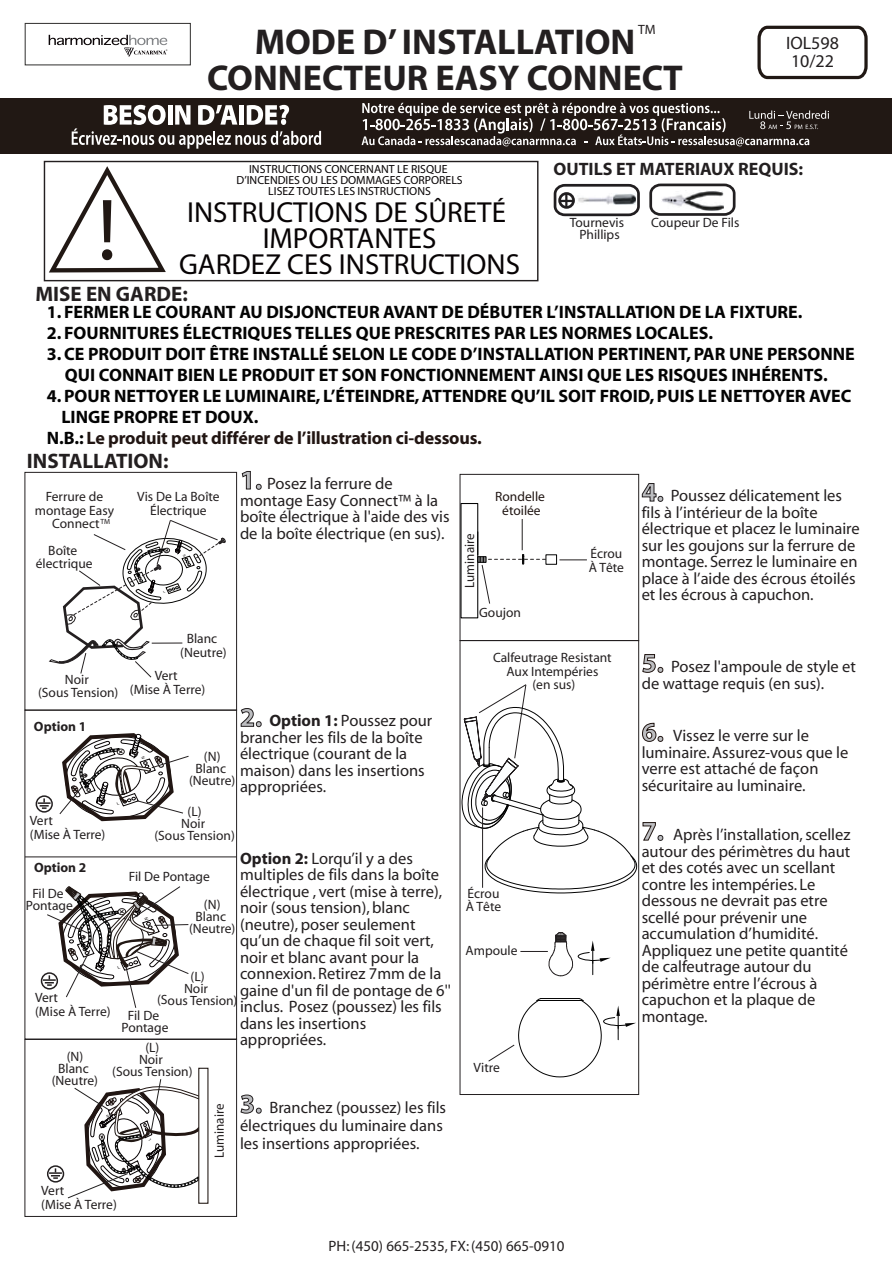
<style>
.page{position:relative;width:893px;height:1263px;background:#fff}
.page>*{position:absolute;margin:0;border:0;box-sizing:border-box;transform-origin:0 0}
.t1{font:87.6px "Myriad";color:#211814}
.t2{font:700 36px/36px "Myriad";color:#231f20;text-align:center}
.t3{font:29.1px/26.2px "Myriad";color:#070304;text-align:center}
.t4{font:700 21px "Myriad";color:#231f20}
.t5{font:700 18px/21px "Myriad";color:#030303;text-align:center}
.t6{font:700 18px "Myriad";letter-spacing:-.01em;color:#211512}
.t7{font:700 18px "Myriad";color:#231f20}
.t8{font:18px/18px "Myriad";color:#231f20}
.t9{font:16.5px/16.5px "Myriad";color:#231f20}
.t10{font:15px "Myriad";color:#231f20}
.t11{font:13.5px/12px "Myriad";color:#231f20;text-align:center}
.t12{font:13.5px "Myriad";color:#231f20;scale:.96 1}
.t13{font:13.5px/12px "Myriad";color:#211e20;text-align:center}
.t14{font:13.5px/13.5px "Myriad";color:#211613;text-align:center}
.t15{font:700 13.5px "Myriad";color:#231f20}
.t16{font:13.5px "Myriad";color:#221f21}
.t17{font:11.7px/11.1px "Myriad";color:#070304;text-align:center}
.s1{color:#030303}
.s2{font-weight:700;font-size:27px;color:#bcbdc0}
.s3{font-weight:700}
.s4{font-weight:700;font-size:27px;color:#bdbec1}
</style>
<div class="page">
<svg style="left:757px;top:25px;width:111px;height:55px"></svg>
<svg style="left:641px;top:483px;width:22px;height:19px"></svg>
<svg style="left:642px;top:654px;width:21px;height:19px"></svg>
<svg style="left:241px;top:471px;width:21px;height:19px"></svg>
<svg style="left:240px;top:708px;width:22px;height:19px"></svg>
<svg style="left:240px;top:1094px;width:22px;height:20px"></svg>
<div style="left:36px;top:795px;width:17px;height:18px;border:2px solid #231f20;border-radius:50%"></div>
<svg style="left:38px;top:798px;width:13px;height:11px"></svg>
<div style="left:47px;top:1165px;width:17px;height:17px;border:2px solid #231f20;border-radius:50%"></div>
<div style="left:41px;top:972px;width:17px;height:17px;border:2px solid #231f20;border-radius:50%"></div>
<div style="left:25px;top:472px;width:212px;height:238px;border:1px solid #231f20"></div>
<div style="left:25px;top:710px;width:212px;height:329px;border:1px solid #231f20"></div>
<div style="left:25px;top:1039px;width:212px;height:177px;border:1px solid #231f20"></div>
<hr style="left:25px;top:857px;width:212px;height:1px;background:#231f20">
<div style="left:460px;top:474px;width:179px;height:167px;border:1px solid #231f20"></div>
<hr style="left:522px;top:519px;width:1px;height:31px;background:#231f20">
<svg style="left:477px;top:532px;width:69px;height:72px"></svg>
<svg style="left:559px;top:559px;width:28px;height:1px"></svg>
<svg style="left:49px;top:166px;width:117px;height:107px"></svg>
<div style="left:44px;top:161px;width:494px;height:120px;border:1px solid #231f20"></div>
<svg style="left:553px;top:183px;width:87px;height:34px"></svg>
<svg style="left:649px;top:183px;width:87px;height:33px"></svg>
<div style="left:0;top:98px;width:892px;height:55px;background:#211814"></div>
<svg style="left:72px;top:105px;width:249px;height:44px"></svg>
<svg style="left:362px;top:103px;width:467px;height:43px"></svg>
<div style="left:460px;top:640px;width:179px;height:455px;border:1px solid #231f20"></div>
<div style="left:25px;top:23px;width:166px;height:42px;background:#fff;border:1px solid #363534"></div>
<svg style="left:49px;top:35px;width:118px;height:22px"></svg>
<svg style="left:488px;top:998px;width:148px;height:80px"></svg>
<svg style="left:461px;top:684px;width:202px;height:292px"></svg>
<hr style="left:482px;top:807px;width:1px;height:81px;background:#231f20">
<div style="left:546px;top:554px;width:11px;height:11px;border:1px solid #030303"></div>
<svg style="left:48px;top:520px;width:178px;height:158px"></svg>
<svg style="left:59px;top:733px;width:130px;height:89px"></svg>
<svg style="left:43px;top:886px;width:146px;height:122px"></svg>
<svg style="left:49px;top:1068px;width:155px;height:133px"></svg>
<p class="t11" style="left:638px;top:24px;width:19px">TM</p>
<h2 class="t2" style="left:207px;top:25px;width:478px">MODE D’ INSTALLATION<br>CONNECTEUR EASY CONNECT</h2>
<p class="t8" style="left:786px;top:34px;width:54px">IOL598<br>10/22</p>
<p class="t7" style="left:554px;top:160px;width:251px">OUTILS ET MATERIAUX REQUIS:</p>
<p class="t16" style="left:651px;top:215px;width:90px">Coupeur De Fils</p>
<p class="t17" style="left:236px;top:164px;width:228px">INSTRUCTIONS CONCERNANT LE RISQUE<br>D’INCENDIES OU LES DOMMAGES CORPORELS<br>LISEZ TOUTES LES INSTRUCTIONS</p>
<h3 class="t3" style="left:179px;top:200px;width:342px">INSTRUCTIONS DE SÛRETÉ<br>IMPORTANTES<br>GARDEZ CES INSTRUCTIONS</h3>
<p class="t5" style="left:47px;top:302px;width:757px">1. FERMER LE COURANT AU DISJONCTEUR AVANT DE DÉBUTER L’INSTALLATION DE LA FIXTURE.</p>
<p class="t5" style="left:47px;top:323px;width:668px">2. FOURNITURES ÉLECTRIQUES TELLES QUE PRESCRITES PAR LES NORMES LOCALES.</p>
<p class="t5" style="left:47px;top:344px;width:809px">3. CE PRODUIT DOIT ÊTRE INSTALLÉ SELON LE CODE D’INSTALLATION PERTINENT, PAR UNE PERSONNE<br>QUI CONNAIT BIEN LE PRODUIT ET SON FONCTIONNEMENT AINSI QUE LES RISQUES INHÉRENTS.</p>
<p class="t5" style="left:47px;top:386px;width:806px">4. POUR NETTOYER LE LUMINAIRE, L’ÉTEINDRE, ATTENDRE QU’IL SOIT FROID, PUIS LE NETTOYER AVEC</p>
<p class="t5" style="left:61px;top:407px;width:199px">LINGE PROPRE ET DOUX.</p>
<p class="t6" style="left:47px;top:428px;width:437px"><span class="s1">N.B.:</span> Le produit peut différer de l’illustration ci-dessous.</p>
<h1 class="t1" style="left:97px;top:186px;width:22px">!</h1>
<p class="t13" style="left:570px;top:217px;width:56px">Tournevis<br>Phillips</p>
<p class="t4" style="left:35px;top:283px;width:154px">MISE EN GARDE:</p>
<p class="t4" style="left:27px;top:450px;width:143px">INSTALLATION:</p>
<p class="t11" style="left:46px;top:491px;width:59px">Ferrure de</p>
<p class="t11" style="left:35px;top:505px;width:81px">montage Easy</p>
<p class="t11" style="left:52px;top:518px;width:59px">Connect<sup>TM</sup></p>
<p class="t11" style="left:48px;top:545px;width:31px">Boîte</p>
<p class="t11" style="left:36px;top:558px;width:58px">électrique</p>
<p class="t11" style="left:137px;top:491px;width:84px;line-height:13.5px">Vis De La Boîte<br>Électrique</p>
<p class="t9" style="left:240px;top:476px;width:211px"><span class="s2">1.</span> Posez la ferrure de montage Easy Connect™ à la boîte électrique à l'aide des vis de la boîte électrique (en sus).</p>
<p class="t11" style="left:38px;top:673px;width:82px;line-height:13.5px">Noir<br>(Sous Tension)</p>
<p class="t11" style="left:180px;top:633px;width:48px;line-height:13.5px">Blanc (Neutre)</p>
<p class="t11" style="left:130px;top:669px;width:77px;line-height:13.5px">Vert<br>(Mise À Terre)</p>
<p class="t15" style="left:34px;top:720px;width:54px">Option 1</p>
<p class="t11" style="left:30px;top:813px;width:77px;line-height:14.7px;text-align:left">Vert<br>(Mise À Terre)</p>
<p class="t9" style="left:240px;top:713px;width:194px"><span class="s2">2.</span> <span class="s3">Option 1:</span> Poussez pour brancher les fils de la boîte électrique (courant de la maison) dans les insertions appropriées.</p>
<p class="t11" style="left:189px;top:751px;width:48px">(N)<br>Blanc (Neutre)</p>
<p class="t11" style="left:154px;top:806px;width:82px">(L)<br>Noir<br>(Sous Tension)</p>
<p class="t9" style="left:240px;top:851px;width:212px"><span class="s3">Option 2:</span> Lorqu’il y a des multiples de fils dans la boîte électrique , vert (mise à terre), noir (sous tension), blanc (neutre), poser seulement qu’un de chaque fil soit vert, noir et blanc avant pour la connexion. Retirez 7mm de la gaine d'un fil de pontage de 6'' inclus. Posez (poussez) les fils dans les insertions appropriées.</p>
<p class="t15" style="left:34px;top:860px;width:54px">Option 2</p>
<p class="t11" style="left:129px;top:871px;width:83px">Fil De Pontage</p>
<p class="t11" style="left:26px;top:888px;width:48px">Fil De<br>Pontage</p>
<p class="t11" style="left:189px;top:899px;width:48px">(N)<br>Blanc (Neutre)</p>
<p class="t11" style="left:158px;top:970px;width:82px;rotate:1deg">(L)<br>Noir<br>(Sous Tension)</p>
<p class="t11" style="left:35px;top:990px;width:77px;line-height:14.7px;text-align:left">Vert<br>(Mise À Terre)</p>
<p class="t11" style="left:121px;top:1010px;width:48px">Fil De<br>Pontage</p>
<p class="t11" style="left:112px;top:1042px;width:82px">(L)<br>Noir<br>(Sous Tension)</p>
<p class="t11" style="left:52px;top:1050px;width:48px">(N)<br>Blanc (Neutre)</p>
<p class="t11" style="left:41px;top:1183px;width:77px;line-height:14.7px;text-align:left">Vert<br>(Mise À Terre)</p>
<p class="t12" style="left:212px;top:1158px;width:58px;rotate:-90deg">Luminaire</p>
<p class="t9" style="left:240px;top:1099px;width:208px;line-height:18px"><span class="s2">3.</span> Branchez (poussez) les fils électriques du luminaire dans les insertions appropriées.</p>
<p class="t12" style="left:463px;top:588px;width:58px;rotate:-90deg">Luminaire</p>
<p class="t14" style="left:495px;top:491px;width:51px">Rondelle étoilée</p>
<p class="t11" style="left:479px;top:607px;width:43px">Goujon</p>
<p class="t11" style="left:589px;top:548px;width:37px;line-height:13.5px;text-align:left">Écrou<br>À Tête</p>
<p class="t11" style="left:493px;top:652px;width:120px;line-height:13.5px">Calfeutrage Resistant<br>Aux Intempéries<br>(en sus)</p>
<p class="t11" style="left:466px;top:887px;width:37px;line-height:13.5px;text-align:left">Écrou<br>À Tête</p>
<p class="t11" style="left:465px;top:945px;width:53px">Ampoule</p>
<p class="t11" style="left:474px;top:1062px;width:28px">Vitre</p>
<p class="t10" style="left:329px;top:1238px;width:237px">PH: (450) 665-2535, FX: (450) 665-0910</p>
<p class="t9" style="left:642px;top:488px;width:220px"><span class="s2">4.</span> Poussez délicatement les fils à l’intérieur de la boîte électrique et placez le luminaire sur les goujons sur la ferrure de montage. Serrez le luminaire en place à l’aide des écrous étoilés et les écrous à capuchon.</p>
<p class="t9" style="left:642px;top:659px;width:216px"><span class="s4">5.</span> Posez l'ampoule de style et de wattage requis (en sus).</p>
<p class="t9" style="left:642px;top:728px;width:208px"><span class="s4">6.</span> Vissez le verre sur le luminaire. Assurez-vous que le verre est attaché de façon sécuritaire au luminaire.</p>
<p class="t9" style="left:642px;top:827px;width:210px"><span class="s4">7</span><span class="s2">.</span> Après l’installation, scellez autour des périmètres du haut et des cotés avec un scellant contre les intempéries. Le dessous ne devrait pas etre scellé pour prévenir une accumulation d’humidité.<br>Appliquez une petite quantité de calfeutrage autour du périmètre entre l’écrous à capuchon et la plaque de montage.</p>
</div>
